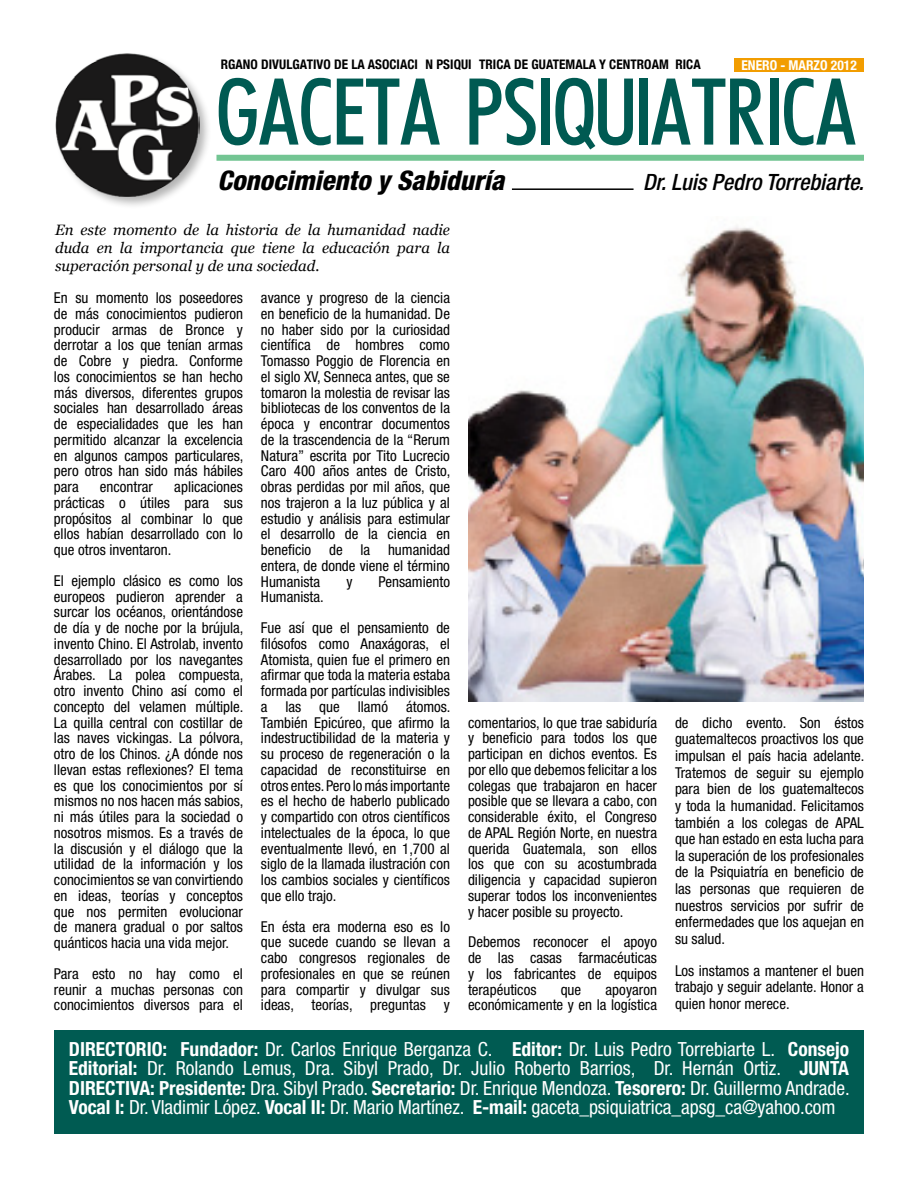
<style>
.page{position:relative;width:918px;height:1188px;background:#fff}
.page>*{position:absolute;margin:0;border:0;box-sizing:border-box;transform-origin:0 0}
.t1{font:100.5px "Futura Condensed Plain";color:#005a52}
.t2{font:italic 800 condensed 27px "Helvetica Neue LT Std";color:#000}
.t3{font:italic 500 condensed 22.5px "Helvetica Neue LT Std";color:#000}
.t4{font:condensed 19.5px/19.5px "Helvetica Neue LT Std";letter-spacing:-.005em;color:#fff;text-align:justify}
.t5{font:condensed 15px/15.8px "Helvetica Neue LT Std";color:#000;text-align:justify}
.t6{font:italic 15px/18px "Georgia";color:#000;text-align:justify}
.t7{font:700 condensed 13.5px "Helvetica Neue";color:#fff}
.t8{font:700 condensed 13.2px "Helvetica Neue";letter-spacing:.005em;color:#000}
.s1{font-weight:700}
</style>
<div class="page">
<div style="left:216px;top:155px;width:648px;height:6px;background:#73c593"></div>
<hr style="left:512px;top:188px;width:122px;height:2px;background:#000">
<div style="left:734px;top:58px;width:130px;height:13px;background:#f29d00"></div>
<div style="left:53px;top:51px;width:159px;height:159px;background:#000;opacity:.3"></div>
<img style="left:55px;top:53px;width:144px;height:144px">
<div style="left:55px;top:1030px;width:809px;height:104px;background:#005b52"></div>
<img style="left:468px;top:226px;width:396px;height:476px">
<p class="t8" style="left:213px;top:56px;width:489px">ÓRGANO DIVULGATIVO DE LA ASOCIACIÓN PSIQUIÁTRICA DE GUATEMALA Y CENTROAMÉRICA</p>
<p class="t7" style="left:741px;top:57px;width:117px">ENERO - MARZO 2012</p>
<h1 class="t1" style="left:216px;top:55px;width:641px">GACETA PSIQUIATRICA</h1>
<h2 class="t2" style="left:218px;top:164px;width:288px">Conocimiento y Sabiduría</h2>
<h3 class="t3" style="left:643px;top:169px;width:222px">Dr. Luis Pedro Torrebiarte.</h3>
<p class="t6" style="left:55px;top:221px;width:396px">En este momento de la historia de la humanidad nadie duda en la importancia que tiene la educación para la superación personal y de una sociedad.</p>
<p class="t5" style="left:54px;top:290px;width:191px">En su momento los poseedores de más conocimientos pudieron producir armas de Bronce y derrotar a los que tenían armas de Cobre y piedra. Conforme los conocimientos se han hecho más diversos, diferentes grupos sociales han desarrollado áreas de especialidades que les han permitido alcanzar la excelencia en algunos campos particulares, pero otros han sido más hábiles para</p>
<p class="t5" style="left:261px;top:290px;width:191px">avance y progreso de la ciencia en beneficio de la humanidad. De no haber sido por la curiosidad científica de hombres como Tomasso Poggio de Florencia en el siglo XV, Senneca antes, que se tomaron la molestia de revisar las bibliotecas de los conventos de la época y encontrar documentos de la trascendencia de la “Rerum Natura” escrita por Tito Lucrecio Caro 400 años antes de Cristo, obras perdidas por mil años, que nos trajeron a la luz pública y al estudio y análisis para estimular el desarrollo de la ciencia en beneficio de la humanidad entera, de donde viene el término Humanista</p>
<p class="t5" style="left:54px;top:479px;width:191px;text-indent:120px">aplicaciones prácticas o útiles para sus propósitos al combinar lo que ellos habían desarrollado con lo que otros inventaron.</p>
<p class="t5" style="left:54px;top:573px;width:191px">El ejemplo clásico es como los europeos pudieron aprender a surcar los océanos, orientándose de día y de noche por la brújula, invento Chino. El Astrolab, invento desarrollado por los navegantes Árabes. La polea compuesta, otro invento Chino así como el concepto del velamen múltiple.<br>La quilla central con costillar de las naves vickingas. La pólvora, otro de los Chinos. ¿A dónde nos llevan estas reflexiones? El tema es que los conocimientos por sí mismos no nos hacen más sabios, ni más útiles para la sociedad o nosotros mismos. Es a través de la discusión y el diálogo que la utilidad de la información y los conocimientos se van convirtiendo en ideas, teorías y conceptos que nos permiten evolucionar de manera gradual o por saltos quánticos hacia una vida mejor.</p>
<p class="t5" style="left:54px;top:966px;width:191px">Para esto no hay como el reunir a muchas personas con conocimientos diversos para el</p>
<p class="t5" style="left:100px;top:479px;width:55px">encontrar</p>
<p class="t5" style="left:346px;top:573px;width:8px">y</p>
<p class="t5" style="left:379px;top:573px;width:73px">Pensamiento</p>
<p class="t5" style="left:261px;top:582px;width:190px;line-height:30.8px">Humanista.<br>Fue así que el pensamiento de</p>
<p class="t5" style="left:261px;top:636px;width:191px">filósofos como Anaxágoras, el Atomista, quien fue el primero en afirmar que toda la materia estaba formada por partículas indivisibles a las que llamó átomos.<br>También Epicúreo, que afirmo la indestructibilidad de la materia y su proceso de regeneración o la capacidad de reconstituirse en otros entes. Pero lo más importante es el hecho de haberlo publicado y compartido con otros científicos intelectuales de la época, lo que eventualmente llevó, en 1,700 al siglo de la llamada ilustración con los cambios sociales y científicos que ello trajo.</p>
<p class="t5" style="left:261px;top:918px;width:191px">En ésta era moderna eso es lo que sucede cuando se llevan a cabo congresos regionales de profesionales en que se reúnen para compartir y divulgar sus ideas, teorías, preguntas y</p>
<p class="t5" style="left:468px;top:714px;width:191px">comentarios, lo que trae sabiduría y beneficio para todos los que participan en dichos eventos. Es por ello que debemos felicitar a los colegas que trabajaron en hacer posible que se llevara a cabo, con considerable éxito, el Congreso de APAL Región Norte, en nuestra querida Guatemala, son ellos los que con su acostumbrada diligencia y capacidad supieron superar todos los inconvenientes y hacer posible su proyecto.</p>
<p class="t5" style="left:468px;top:934px;width:191px">Debemos reconocer el apoyo de las casas farmacéuticas y los fabricantes de equipos terapéuticos</p>
<p class="t5" style="left:468px;top:981px;width:191px;text-align:right">apoyaron<br>económicamente y en la logística</p>
<p class="t5" style="left:561px;top:981px;width:22px">que</p>
<p class="t5" style="left:675px;top:714px;width:191px;line-height:16.6px">de dicho evento. Son éstos guatemaltecos proactivos los que impulsan el país hacia adelante.<br>Tratemos de seguir su ejemplo para bien de los guatemaltecos y toda la humanidad. Felicitamos también a los colegas de APAL que han estado en esta lucha para la superación de los profesionales de la Psiquiatría en beneficio de las personas que requieren de nuestros servicios por sufrir de enfermedades que los aquejan en su salud.</p>
<p class="t5" style="left:675px;top:962px;width:190px;line-height:16.6px">Los instamos a mantener el buen trabajo y seguir adelante. Honor a quien honor merece.</p>
<p class="t4" style="left:69px;top:1039px;width:782px"><span class="s1">DIRECTORIO: Fundador:</span> Dr. Carlos Enrique Berganza C. <span class="s1">Editor:</span> Dr. Luis Pedro Torrebiarte L. <span class="s1">Consejo Editorial:</span> Dr. Rolando Lemus, Dra. Sibyl Prado, Dr. Julio Roberto Barrios, Dr. Hernán Ortiz. <span class="s1">JUNTA DIRECTIVA: Presidente:</span> Dra. Sibyl Prado. <span class="s1">Secretario:</span> Dr. Enrique Mendoza. <span class="s1">Tesorero:</span> Dr. Guillermo Andrade.<br><span class="s1">Vocal I:</span> Dr. Vladimir López. <span class="s1">Vocal II:</span> Dr. Mario Martínez. <span class="s1">E-mail:</span> gaceta_psiquiatrica_apsg_ca@yahoo.com</p>
</div>
